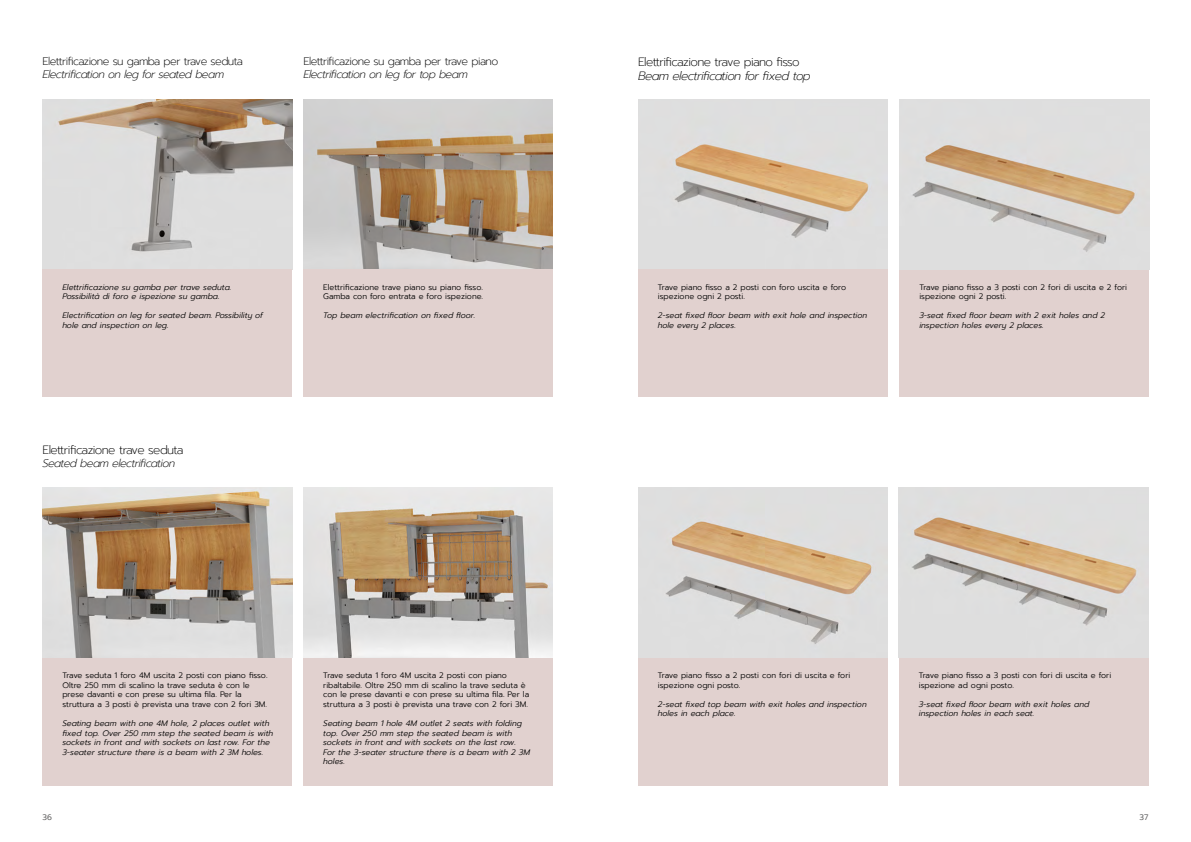
<style>
.page{position:relative;width:1191px;height:842px;background:#fff}
.page>*{position:absolute;margin:0;border:0;box-sizing:border-box;transform-origin:0 0}
.t1{font:200 12px "Prompt";letter-spacing:-.05em;color:#000}
.t2{font:italic 200 12px "Prompt";letter-spacing:-.05em;color:#000}
.t3{font:italic 200 11px "Prompt";letter-spacing:-.05em;color:#000}
.t4{font:200 11px "Prompt";letter-spacing:-.05em;color:#000}
.t5{font:italic 300 8px/9.6px "Prompt";color:#000}
.t6{font:300 8px/9.6px "Prompt";color:#000}
.t7{font:8px "Prompt";color:#646363}
</style>
<div class="page">
<img style="left:43px;top:99px;width:249px;height:170px">
<img style="left:303px;top:99px;width:250px;height:170px">
<div style="left:43px;top:269px;width:249px;height:128px;background:#e1d1cf"></div>
<div style="left:303px;top:269px;width:250px;height:128px;background:#e1d1cf"></div>
<div style="left:43px;top:658px;width:249px;height:127px;background:#e1d1cf"></div>
<div style="left:303px;top:658px;width:250px;height:127px;background:#e1d1cf"></div>
<img style="left:303px;top:488px;width:250px;height:170px">
<img style="left:43px;top:488px;width:249px;height:170px">
<img style="left:899px;top:488px;width:249px;height:170px">
<div style="left:899px;top:269px;width:250px;height:128px;background:#e1d1cf"></div>
<img style="left:638px;top:99px;width:249px;height:170px">
<div style="left:638px;top:269px;width:249px;height:128px;background:#e1d1cf"></div>
<img style="left:638px;top:488px;width:249px;height:170px">
<div style="left:638px;top:658px;width:249px;height:127px;background:#e1d1cf"></div>
<img style="left:899px;top:99px;width:250px;height:170px">
<div style="left:899px;top:658px;width:249px;height:127px;background:#e1d1cf"></div>
<h2 class="t4" style="left:43px;top:54px;width:202px">Elettrificazione su gamba per trave seduta</h2>
<h2 class="t3" style="left:43px;top:67px;width:183px">Electrification on leg for seated beam</h2>
<h2 class="t4" style="left:303px;top:54px;width:196px">Elettrificazione su gamba per trave piano</h2>
<h2 class="t3" style="left:303px;top:67px;width:166px">Electrification on leg for top beam</h2>
<p class="t5" style="left:62px;top:282px;width:170px">Elettrificazione su gamba per trave seduta.<br>Possibilità di foro e ispezione su gamba.</p>
<p class="t5" style="left:62px;top:311px;width:202px">Electrification on leg for seated beam. Possibility of hole and inspection on leg.</p>
<h1 class="t1" style="left:43px;top:442px;width:142px">Elettrificazione trave seduta</h1>
<h2 class="t3" style="left:43px;top:456px;width:134px">Seated beam electrification</h2>
<p class="t6" style="left:323px;top:282px;width:161px">Elettrificazione trave piano su piano fisso.<br>Gamba con foro entrata e foro ispezione.</p>
<p class="t5" style="left:323px;top:311px;width:154px">Top beam electrification on fixed floor.</p>
<p class="t6" style="left:62px;top:670px;width:207px">Trave seduta 1 foro 4M uscita 2 posti con piano fisso.<br>Oltre 250 mm di scalino la trave seduta è con le prese davanti e con prese su ultima fila. Per la struttura a 3 posti è prevista una trave con 2 fori 3M.</p>
<p class="t5" style="left:62px;top:718px;width:212px">Seating beam with one 4M hole, 2 places outlet with fixed top. Over 250 mm step the seated beam is with sockets in front and with sockets on last row. For the 3-seater structure there is a beam with 2 3M holes.</p>
<p class="t6" style="left:323px;top:670px;width:207px">Trave seduta 1 foro 4M uscita 2 posti con piano ribaltabile. Oltre 250 mm di scalino la trave seduta è con le prese davanti e con prese su ultima fila. Per la struttura a 3 posti è prevista una trave con 2 fori 3M.</p>
<p class="t5" style="left:323px;top:718px;width:208px">Seating beam 1 hole 4M outlet 2 seats with folding top. Over 250 mm step the seated beam is with sockets in front and with sockets on the last row.<br>For the 3-seater structure there is a beam with 2 3M holes.</p>
<h1 class="t1" style="left:638px;top:53px;width:163px">Elettrificazione trave piano fisso</h1>
<h1 class="t2" style="left:638px;top:68px;width:174px">Beam electrification for fixed top</h1>
<p class="t6" style="left:658px;top:282px;width:190px">Trave piano fisso a 2 posti con foro uscita e foro ispezione ogni 2 posti.</p>
<p class="t5" style="left:658px;top:311px;width:211px">2-seat fixed floor beam with exit hole and inspection hole every 2 places.</p>
<p class="t6" style="left:919px;top:282px;width:209px">Trave piano fisso a 3 posti con 2 fori di uscita e 2 fori ispezione ogni 2 posti.</p>
<p class="t5" style="left:919px;top:311px;width:187px">3-seat fixed floor beam with 2 exit holes and 2 inspection holes every 2 places.</p>
<p class="t6" style="left:658px;top:670px;width:194px">Trave piano fisso a 2 posti con fori di uscita e fori ispezione ogni posto.</p>
<p class="t5" style="left:658px;top:699px;width:210px">2-seat fixed top beam with exit holes and inspection holes in each place.</p>
<p class="t6" style="left:918px;top:670px;width:194px">Trave piano fisso a 3 posti con fori di uscita e fori ispezione ad ogni posto.</p>
<p class="t5" style="left:918px;top:699px;width:172px">3-seat fixed floor beam with exit holes and inspection holes in each seat.</p>
<p class="t7" style="left:43px;top:811px;width:11px">36</p>
<p class="t7" style="left:1139px;top:811px;width:10px">37</p>
</div>
